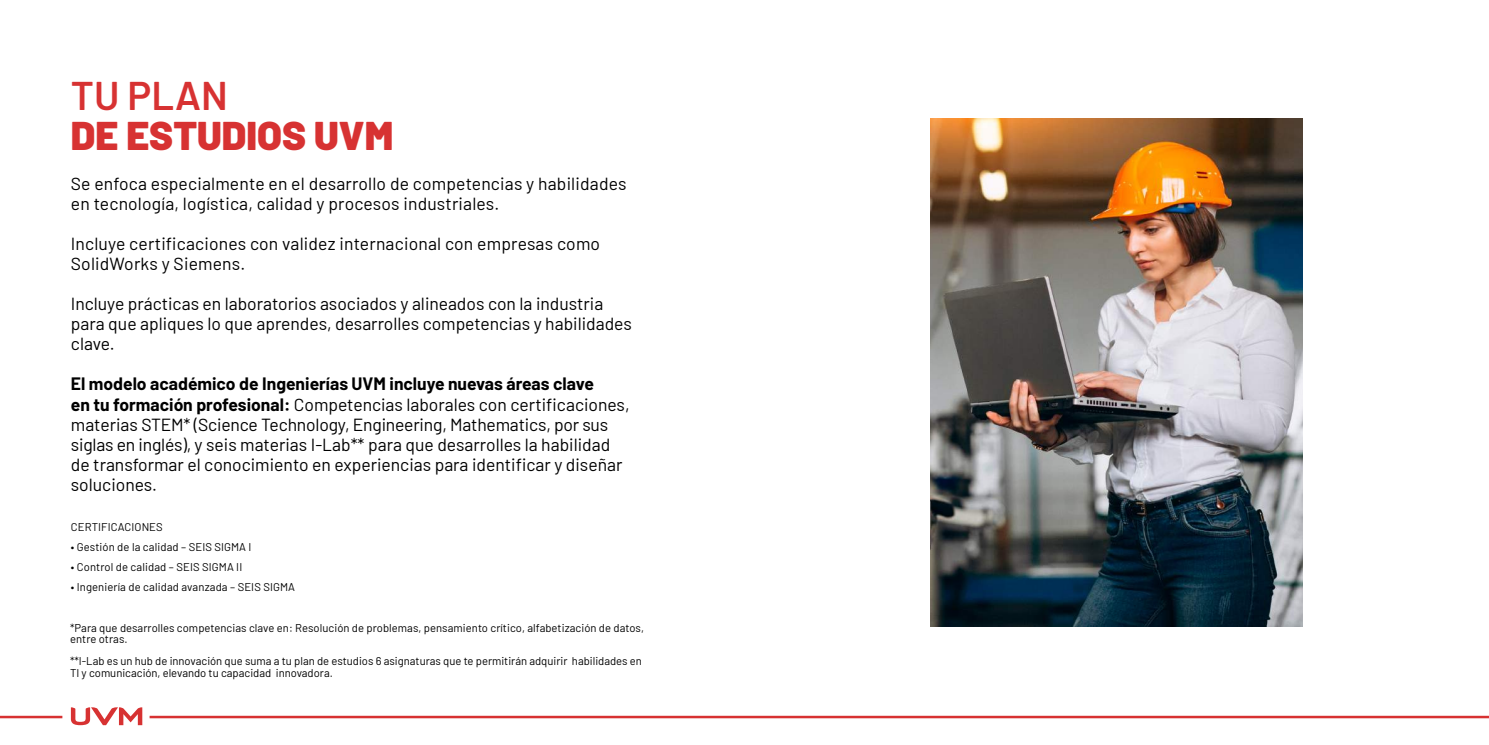
<style>
.page{position:relative;width:1489px;height:745px;background:#fff}
.page>*{position:absolute;margin:0;border:0;box-sizing:border-box;transform-origin:0 0}
.t1{font:900 40px "Barlow";color:#d73232}
.t2{font:600 40px "Barlow";color:#d73232}
.t3{font:17.5px/20px "Barlow";color:#000}
.t4{font:11.25px/11.2px "Barlow";letter-spacing:.005em;color:#000}
.s1{font-weight:700}
</style>
<div class="page">
<img style="left:930px;top:119px;width:372px;height:506px">
<svg style="left:71px;top:707px;width:71px;height:17px"></svg>
<hr style="left:150px;top:715px;width:1338px;height:2px;background:#d73232">
<hr style="left:0;top:715px;width:62px;height:2px;background:#d73232">
<h1 class="t2" style="left:71px;top:66px;width:158px">TU PLAN</h1>
<h1 class="t1" style="left:71px;top:106px;width:324px">DE ESTUDIOS UVM</h1>
<p class="t3" style="left:71px;top:172px;width:557px">Se enfoca especialmente en el desarrollo de competencias y habilidades en tecnología, logística, calidad y procesos industriales.</p>
<p class="t3" style="left:71px;top:232px;width:530px">Incluye certificaciones con validez internacional con empresas como<br>SolidWorks y Siemens.</p>
<p class="t3" style="left:71px;top:292px;width:562px">Incluye prácticas en laboratorios asociados y alineados con la industria para que apliques lo que aprendes, desarrolles competencias y habilidades clave.</p>
<p class="t3" style="left:71px;top:372px;width:560px"><span class="s1">El modelo académico de Ingenierías UVM incluye nuevas áreas clave<br>en tu formación profesional:</span> Competencias laborales con certificaciones, materias STEM* (Science Technology, Engineering, Mathematics, por sus siglas en inglés), y seis materias I-Lab** para que desarrolles la habilidad de transformar el conocimiento en experiencias para identificar y diseñar soluciones.</p>
<p class="t4" style="left:71px;top:519px;width:93px">CERTIFICACIONES</p>
<p class="t4" style="left:71px;top:539px;width:182px">• Gestión de la calidad – SEIS SIGMA I</p>
<p class="t4" style="left:71px;top:559px;width:173px">• Control de calidad – SEIS SIGMA II</p>
<p class="t4" style="left:71px;top:579px;width:226px">• Ingeniería de calidad avanzada – SEIS SIGMA</p>
<p class="t4" style="left:70px;top:620px;width:575px">*Para que desarrolles competencias clave en: Resolución de problemas, pensamiento crítico, alfabetización de datos, entre otras.</p>
<p class="t4" style="left:70px;top:654px;width:573px">**I-Lab es un hub de innovación que suma a tu plan de estudios 6 asignaturas que te permitirán adquirir habilidades en<br>TI y comunicación, elevando tu capacidad innovadora.</p>
</div>
